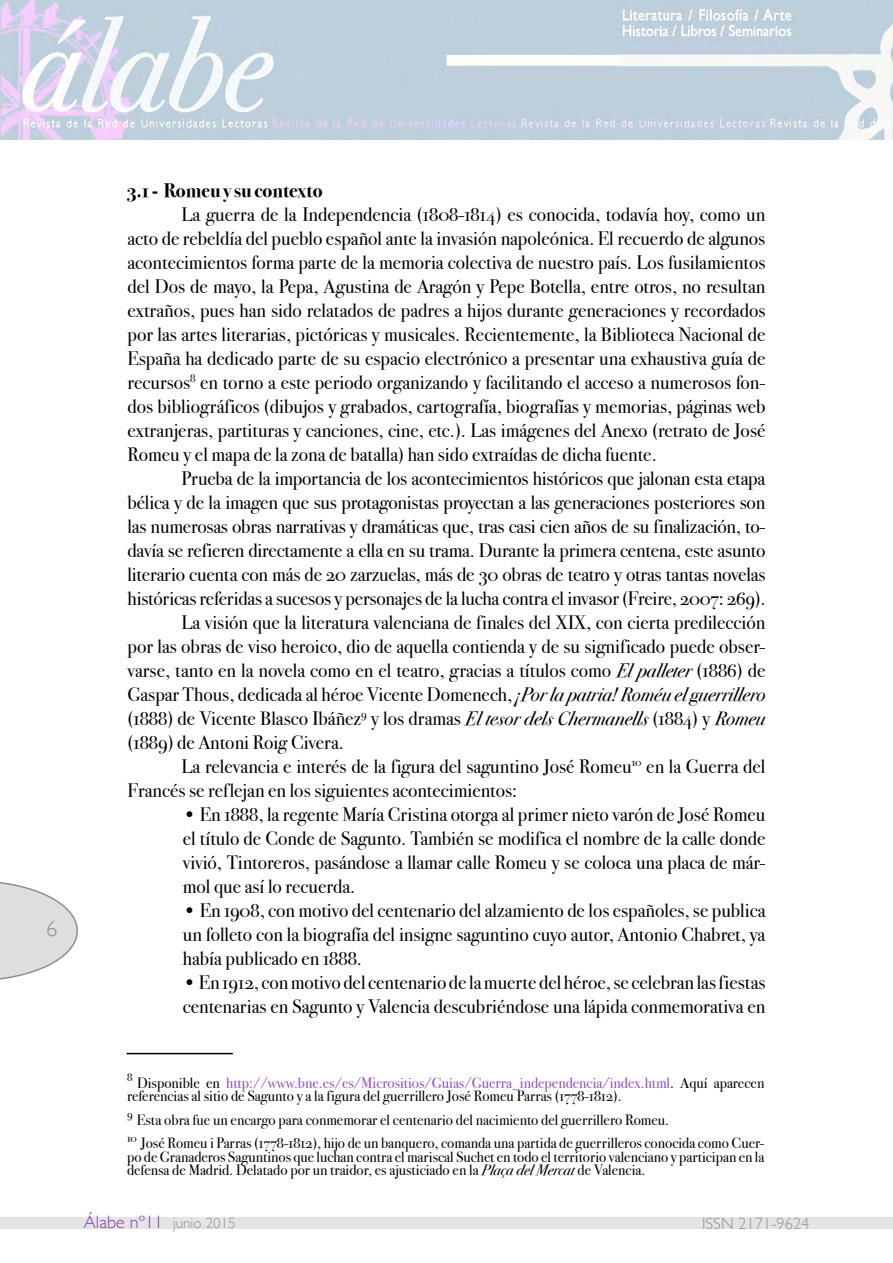
<style>
.page{position:relative;width:893px;height:1263px;background:#fff}
.page>*{position:absolute;margin:0;border:0;box-sizing:border-box;transform-origin:0 0}
.t1{font:300 22.5px "Gill Sans";color:#8a949d}
.t2{font:19.5px/24px "Bodoni Svty Two OSITCTT Book";color:#000;text-align:justify}
.t3{font:19.5px "Bodoni Svty Two OSITCTT Bold";color:#000}
.t4{font:300 18px "Gill Sans";color:#893ab6}
.t5{font:300 16.5px "Gill Sans";color:#8c959c}
.t6{font:15px/13.5px "Bodoni Svty Two OSITCTT Book";color:#000}
.s1{font-family:"Bodoni Svty Two OSITCTT Book It"}
.s2{color:#944dbd}
.s3{font-size:15px;color:#8c959c}
</style>
<div class="page">
<svg style="left:0;top:882px;width:78px;height:98px"></svg>
<div style="left:0;top:1218px;width:893px;height:11px;background:#e4e4e3"></div>
<img style="left:0;top:0;width:893px;height:139px">
<hr style="left:126px;top:1053px;width:107px;height:1px;background:#000">
<p class="t1" style="left:46px;top:911px;width:13px">6</p>
<p class="t3" style="left:128px;top:179px;width:197px">3.1 - Romeu y su contexto</p>
<p class="t2" style="left:128px;top:202px;width:639px;text-indent:54px">La guerra de la Independencia (1808-1814) es conocida, todavía hoy, como un acto de rebeldía del pueblo español ante la invasión napoleónica. El recuerdo de algunos acontecimientos forma parte de la memoria colectiva de nuestro país. Los fusilamientos del Dos de mayo, la Pepa, Agustina de Aragón y Pepe Botella, entre otros, no resultan extraños, pues han sido relatados de padres a hijos durante generaciones y recordados por las artes literarias, pictóricas y musicales. Recientemente, la Biblioteca Nacional de España ha dedicado parte de su espacio electrónico a presentar una exhaustiva guía de recursos<sup>8</sup> en torno a este periodo organizando y facilitando el acceso a numerosos fon&shy;dos bibliográficos (dibujos y grabados, cartografía, biografías y memorias, páginas web extranjeras, partituras y canciones, cine, etc.). Las imágenes del Anexo (retrato de José Romeu y el mapa de la zona de batalla) han sido extraídas de dicha fuente.</p>
<p class="t2" style="left:128px;top:466px;width:639px;text-indent:54px">Prueba de la importancia de los acontecimientos históricos que jalonan esta etapa bélica y de la imagen que sus protagonistas proyectan a las generaciones posteriores son las numerosas obras narrativas y dramáticas que, tras casi cien años de su finalización, to&shy;davía se refieren directamente a ella en su trama. Durante la primera centena, este asunto literario cuenta con más de 20 zarzuelas, más de 30 obras de teatro y otras tantas novelas históricas referidas a sucesos y personajes de la lucha contra el invasor (Freire, 2007: 269).</p>
<p class="t2" style="left:128px;top:610px;width:639px;text-indent:54px">La visión que la literatura valenciana de finales del XIX, con cierta predilección por las obras de viso heroico, dio de aquella contienda y de su significado puede obser&shy;varse, tanto en la novela como en el teatro, gracias a títulos como <span class="s1">El palleter</span> (1886) de Gaspar Thous, dedicada al héroe Vicente Domenech, <span class="s1">¡Por la patria! Roméu el guerrillero </span>(1888) de Vicente Blasco Ibáñez<sup>9</sup> y los dramas <span class="s1">El tesor dels Chermanells</span> (1884) y <span class="s1">Romeu </span>(1889) de Antoni Roig Civera.</p>
<p class="t2" style="left:128px;top:754px;width:639px;text-indent:54px">La relevancia e interés de la figura del saguntino José Romeu<sup>10</sup> en la Guerra del<br>Francés se reflejan en los siguientes acontecimientos:</p>
<p class="t2" style="left:183px;top:802px;width:584px">• En 1888, la regente María Cristina otorga al primer nieto varón de José Romeu el título de Conde de Sagunto. También se modifica el nombre de la calle donde vivió, Tintoreros, pasándose a llamar calle Romeu y se coloca una placa de már&shy;mol que así lo recuerda.</p>
<p class="t2" style="left:183px;top:898px;width:584px">• En 1908, con motivo del centenario del alzamiento de los españoles, se publica un folleto con la biografía del insigne saguntino cuyo autor, Antonio Chabret, ya había publicado en 1888.</p>
<p class="t2" style="left:183px;top:970px;width:584px">• En 1912, con motivo del centenario de la muerte del héroe, se celebran las fiestas centenarias en Sagunto y Valencia descubriéndose una lápida conmemorativa en</p>
<p class="t6" style="left:127px;top:1076px;width:639px"><sup>8</sup> Disponible en <span class="s2">http://www.bne.es/es/Micrositios/Guias/Guerra_independencia/index.html</span>. Aquí aparecen referencias al sitio de Sagunto y a la figura del guerrillero José Romeu Parras (1778-1812).</p>
<p class="t6" style="left:127px;top:1113px;width:544px"><sup>9</sup> Esta obra fue un encargo para conmemorar el centenario del nacimiento del guerrillero Romeu.</p>
<p class="t6" style="left:127px;top:1136px;width:639px;text-align:justify"><sup>10</sup> José Romeu i Parras (1778-1812), hijo de un banquero, comanda una partida de guerrilleros conocida como Cuer&shy;po de Granaderos Saguntinos que luchan contra el mariscal Suchet en todo el territorio valenciano y participan en la defensa de Madrid. Delatado por un traidor, es ajusticiado en la <span class="s1">Plaça del Mercat</span> de Valencia.</p>
<p class="t4" style="left:84px;top:1208px;width:153px">Álabe nº11 <span class="s3">junio 2015</span></p>
<p class="t5" style="left:702px;top:1211px;width:109px">ISSN 2171-9624</p>
</div>
